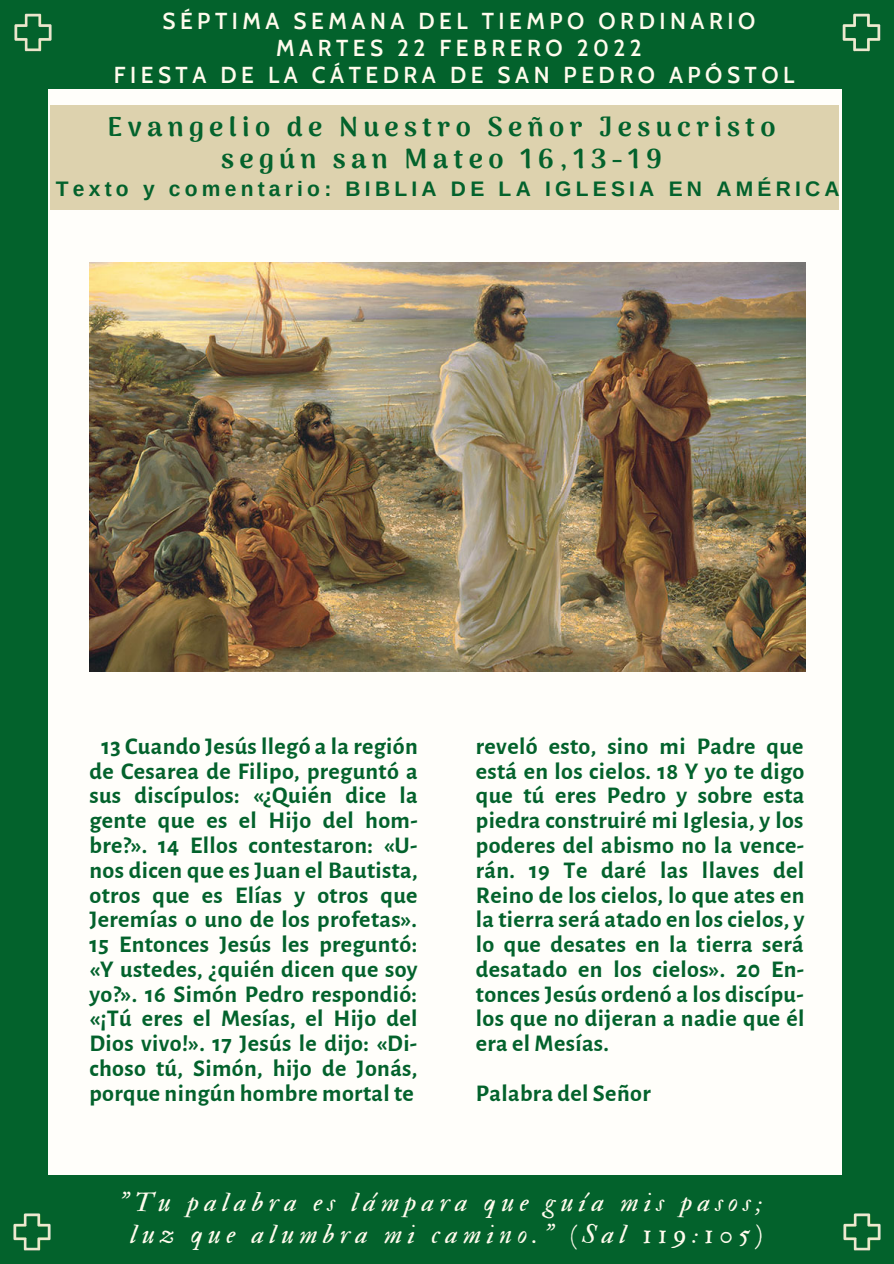
<style>
.page{position:relative;width:894px;height:1264px;background:#fff}
.page>*{position:absolute;margin:0;border:0;box-sizing:border-box;transform-origin:0 0}
.t1{font:900 27.15px "Arima Madurai";letter-spacing:.2em;color:#03622c}
.t2{font:27px "IM FELL Double Pica Italic";letter-spacing:.2em;color:#fffbed}
.t3{font:700 24px/24.8px "Alegreya Sans";letter-spacing:.015em;color:#03622c;text-align:justify}
.t4{font:600 22.5px "Cabin";letter-spacing:.2em;color:#fffbed}
.t5{font:700 21px "Arimo";letter-spacing:.2em;color:#03622c}
</style>
<div class="page">
<div style="left:0;top:0;width:893px;height:1263px;background:#03622c"></div>
<div style="left:49px;top:89px;width:792px;height:1086px;background:#fffefa"></div>
<img style="left:842px;top:13px;width:39px;height:39px">
<img style="left:843px;top:1213px;width:38px;height:38px">
<img style="left:13px;top:1213px;width:38px;height:38px">
<img style="left:14px;top:13px;width:38px;height:39px">
<div style="left:50px;top:105px;width:789px;height:104px;background:#ddd2ae"></div>
<img style="left:89px;top:262px;width:715px;height:409px">
<p class="t4" style="left:162px;top:7px;width:594px">SÉPTIMA SEMANA DEL TIEMPO ORDINARIO</p>
<p class="t4" style="left:276px;top:34px;width:367px">MARTES 22 FEBRERO 2022</p>
<p class="t4" style="left:114px;top:61px;width:681px">FIESTA DE LA CÁTEDRA DE SAN PEDRO APÓSTOL</p>
<p class="t1" style="left:107px;top:111px;width:669px">Evangelio de Nuestro Señor Jesucristo</p>
<p class="t1" style="left:221px;top:143px;width:442px">según san Mateo 16,13-19</p>
<p class="t5" style="left:56px;top:177px;width:785px">Texto y comentario: BIBLIA DE LA IGLESIA EN AMÉRICA</p>
<p class="t3" style="left:89px;top:734px;width:330px;text-align:center">13 Cuando Jesús llegó a la región de Cesarea de Filipo, preguntó a sus discípulos: «¿Quién dice la gente que es el Hijo del hom&shy;bre?». 14 Ellos contestaron: «U&shy;nos dicen que es Juan el Bautista, otros que es Elías y otros que<br>Jeremías o uno de los profetas».<br>15 Entonces Jesús les preguntó: «Y ustedes, ¿quién dicen que soy yo?». 16 Simón Pedro respondió: «¡Tú eres el Mesías, el Hijo del<br>Dios vivo!». 17 Jesús le dijo: «Di&shy;choso tú, Simón, hijo de Jonás, porque ningún hombre mortal te</p>
<p class="t3" style="left:475px;top:734px;width:330px">reveló esto, sino mi Padre que está en los cielos. 18 Y yo te digo que tú eres Pedro y sobre esta piedra construiré mi Iglesia, y los poderes del abismo no la vence&shy;rán. 19 Te daré las llaves del Reino de los cielos, lo que ates en la tierra será atado en los cielos, y lo que desates en la tierra será desatado en los cielos». 20 En&shy;tonces Jesús ordenó a los discípu&shy;los que no dijeran a nadie que él era el Mesías.</p>
<p class="t3" style="left:475px;top:1081px;width:176px">Palabra del Señor</p>
<p class="t2" style="left:119px;top:1185px;width:645px">"Tu palabra es lámpara que guía mis pasos;</p>
<p class="t2" style="left:130px;top:1217px;width:633px">luz que alumbra mi camino." (Sal 119:105)</p>
</div>
